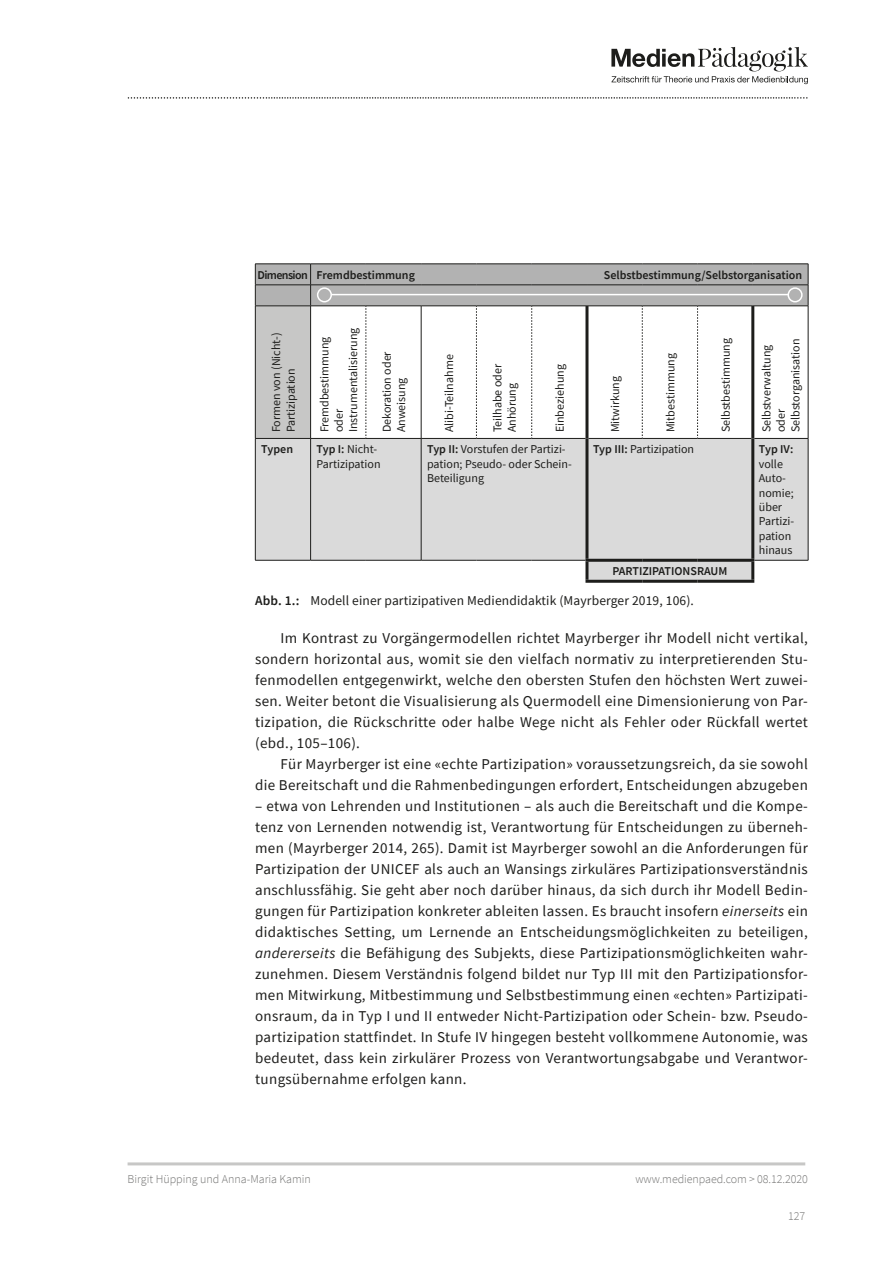
<style>
.page{position:relative;width:893px;height:1263px;background:#fff}
.page>*{position:absolute;margin:0;border:0;box-sizing:border-box;transform-origin:0 0}
.mp-text{font:15px/21px "Source Sans Pro";letter-spacing:.025em;color:#1d1d1b;text-align:justify}
.mp-Abbildungen_Legen{font:13.5px "Source Sans Pro";letter-spacing:.01em;color:#1d1d1b}
.mp-Tabelle{font:12px/14.4px "Source Sans Pro";color:#1d1d1b}
.mp-tabelle_semi{font:600 12px "Source Sans Pro";color:#1d1d1b}
.t1{font:300 12px "Source Sans Pro";color:#70706f}
.mp-tabelle_semi-2{font:600 12px "Source Sans Pro";letter-spacing:-.05em;color:#1d1d1b}
.s1{font-weight:600}
.s2{font-style:italic}
</style>
<div class="page">
<hr style="left:128px;top:1162px;width:677px;height:3px;background:#c7c7c6">
<svg style="left:611px;top:47px;width:197px;height:37px"></svg>
<svg style="left:128px;top:97px;width:679px;height:2px"></svg>
<svg style="left:256px;top:439px;width:552px;height:142px;fill:#dadada"></svg>
<hr style="left:255px;top:438px;width:56px;height:1px;background:#1d1d1b">
<hr style="left:255px;top:439px;width:1px;height:121px;background:#1d1d1b">
<hr style="left:311px;top:438px;width:55px;height:1px;background:#1d1d1b">
<hr style="left:310px;top:439px;width:1px;height:121px;background:#1d1d1b">
<hr style="left:366px;top:438px;width:55px;height:1px;background:#1d1d1b">
<hr style="left:421px;top:438px;width:55px;height:1px;background:#1d1d1b">
<hr style="left:421px;top:439px;width:1px;height:121px;background:#1d1d1b">
<hr style="left:476px;top:438px;width:56px;height:1px;background:#1d1d1b">
<hr style="left:532px;top:438px;width:53px;height:1px;background:#1d1d1b">
<hr style="left:588px;top:438px;width:54px;height:1px;background:#1d1d1b">
<hr style="left:642px;top:438px;width:56px;height:1px;background:#1d1d1b">
<hr style="left:698px;top:438px;width:53px;height:1px;background:#1d1d1b">
<hr style="left:754px;top:438px;width:54px;height:1px;background:#1d1d1b">
<hr style="left:808px;top:439px;width:1px;height:121px;background:#1d1d1b">
<hr style="left:255px;top:560px;width:56px;height:1px;background:#1d1d1b">
<hr style="left:311px;top:560px;width:55px;height:1px;background:#1d1d1b">
<hr style="left:366px;top:560px;width:55px;height:1px;background:#1d1d1b">
<hr style="left:421px;top:560px;width:55px;height:1px;background:#1d1d1b">
<hr style="left:476px;top:560px;width:56px;height:1px;background:#1d1d1b">
<hr style="left:532px;top:560px;width:53px;height:1px;background:#1d1d1b">
<hr style="left:754px;top:560px;width:54px;height:1px;background:#1d1d1b">
<svg style="left:255px;top:264px;width:554px;height:174px"></svg>
<hr style="left:585px;top:559px;width:57px;height:3px;background:#1d1d1b">
<hr style="left:585px;top:562px;width:3px;height:18px;background:#1d1d1b">
<hr style="left:642px;top:559px;width:56px;height:3px;background:#1d1d1b">
<hr style="left:698px;top:559px;width:56px;height:3px;background:#1d1d1b">
<hr style="left:751px;top:562px;width:3px;height:18px;background:#1d1d1b">
<hr style="left:585px;top:580px;width:57px;height:3px;background:#1d1d1b">
<hr style="left:642px;top:580px;width:56px;height:3px;background:#1d1d1b">
<hr style="left:698px;top:580px;width:56px;height:3px;background:#1d1d1b">
<hr style="left:585px;top:306px;width:3px;height:132px;background:#1d1d1b">
<hr style="left:751px;top:306px;width:3px;height:132px;background:#1d1d1b">
<hr style="left:585px;top:438px;width:3px;height:121px;background:#1d1d1b">
<hr style="left:751px;top:438px;width:3px;height:121px;background:#1d1d1b">
<div style="left:317px;top:287px;width:15px;height:15px;border:2px solid #fff;border-radius:50%"></div>
<div style="left:787px;top:287px;width:16px;height:15px;border:2px solid #fff;border-radius:50%"></div>
<hr style="left:332px;top:294px;width:456px;height:1px;background:#fff">
<p class="mp-tabelle_semi-2" style="left:257px;top:267px;width:52px">Dimension</p>
<p class="mp-tabelle_semi" style="left:317px;top:267px;width:100px">Fremdbestimmung</p>
<p class="mp-tabelle_semi" style="left:604px;top:267px;width:200px">Selbstbestimmung/Selbstorganisation</p>
<p class="mp-Tabelle" style="left:346px;top:432px;width:106px;rotate:-90deg">Instrumentalisierung</p>
<p class="mp-Tabelle" style="left:269px;top:432px;width:101px;rotate:-90deg">Formen von (Nicht-)<br>Partizipation</p>
<p class="mp-Tabelle" style="left:317px;top:432px;width:97px;rotate:-90deg">Fremdbestimmung</p>
<p class="mp-Tabelle" style="left:331px;top:432px;width:25px;rotate:-90deg">oder</p>
<p class="mp-Tabelle" style="left:380px;top:432px;width:83px;rotate:-90deg">Dekoration oder</p>
<p class="mp-Tabelle" style="left:394px;top:432px;width:56px;rotate:-90deg">Anweisung</p>
<p class="mp-tabelle_semi" style="left:261px;top:442px;width:33px">Typen</p>
<p class="mp-Tabelle" style="left:317px;top:442px;width:62px"><span class="s1">Typ I:</span> Nicht-</p>
<p class="mp-Tabelle" style="left:317px;top:457px;width:65px">Partizipation</p>
<p class="mp-Tabelle" style="left:442px;top:432px;width:79px;rotate:-90deg">Alibi-Teilnahme</p>
<p class="mp-Tabelle" style="left:490px;top:432px;width:70px;rotate:-90deg">Teilhabe oder</p>
<p class="mp-Tabelle" style="left:504px;top:432px;width:51px;rotate:-90deg">Anhörung</p>
<p class="mp-Tabelle" style="left:553px;top:432px;width:70px;rotate:-90deg">Einbeziehung</p>
<p class="mp-Tabelle" style="left:608px;top:432px;width:58px;rotate:-90deg">Mitwirkung</p>
<p class="mp-Tabelle" style="left:663px;top:432px;width:81px;rotate:-90deg">Mitbestimmung</p>
<p class="mp-Tabelle" style="left:718px;top:432px;width:96px;rotate:-90deg">Selbstbestimmung</p>
<p class="mp-Tabelle" style="left:759px;top:432px;width:89px;rotate:-90deg">Selbstverwaltung</p>
<p class="mp-Tabelle" style="left:788px;top:432px;width:95px;rotate:-90deg">Selbstorganisation</p>
<p class="mp-Tabelle" style="left:774px;top:432px;width:25px;rotate:-90deg">oder</p>
<p class="mp-Tabelle" style="left:427px;top:442px;width:146px"><span class="s1">Typ II:</span> Vorstufen der Partizi&shy;pation; Pseudo- oder Schein-<br>Beteiligung</p>
<p class="mp-Tabelle" style="left:593px;top:442px;width:103px"><span class="s1">Typ III:</span> Partizipation</p>
<p class="mp-tabelle_semi" style="left:759px;top:442px;width:36px">Typ IV:</p>
<p class="mp-Tabelle" style="left:759px;top:457px;width:37px">volle<br>Auto&shy;nomie; über<br>Partizi&shy;pation hinaus</p>
<p class="mp-tabelle_semi" style="left:612px;top:563px;width:116px">PARTIZIPATIONSRAUM</p>
<p class="mp-Abbildungen_Legen" style="left:255px;top:592px;width:440px"><span class="s1">Abb. 1.:</span> Modell einer partizipativen Mediendidaktik (Mayrberger 2019, 106).</p>
<p class="mp-text" style="left:255px;top:627px;width:554px;text-indent:26px">Im Kontrast zu Vorgängermodellen richtet Mayrberger ihr Modell nicht vertikal, sondern horizontal aus, womit sie den vielfach normativ zu interpretierenden Stu&shy;fenmodellen entgegenwirkt, welche den obersten Stufen den höchsten Wert zuwei&shy;sen. Weiter betont die Visualisierung als Quermodell eine Dimensionierung von Par&shy;tizipation, die Rückschritte oder halbe Wege nicht als Fehler oder Rückfall wertet (ebd., 105–106).</p>
<p class="mp-text" style="left:255px;top:753px;width:554px;text-align:right">Für Mayrberger ist eine «echte Partizipation» voraussetzungsreich, da sie sowohl<br>die Bereitschaft und die Rahmenbedingungen erfordert, Entscheidungen abzugeben</p>
<p class="mp-text" style="left:255px;top:795px;width:554px">– etwa von Lehrenden und Institutionen – als auch die Bereitschaft und die Kompe&shy;tenz von Lernenden notwendig ist, Verantwortung für Entscheidungen zu überneh&shy;men (Mayrberger 2014, 265). Damit ist Mayrberger sowohl an die Anforderungen für Partizipation der UNICEF als auch an Wansings zirkuläres Partizipationsverständnis anschlussfähig. Sie geht aber noch darüber hinaus, da sich durch ihr Modell Bedin&shy;gungen für Partizipation konkreter ableiten lassen. Es braucht insofern <span class="s2">einerseits</span> ein didaktisches Setting, um Lernende an Entscheidungsmöglichkeiten zu beteiligen, <span class="s2">andererseits</span> die Befähigung des Subjekts, diese Partizipationsmöglichkeiten wahr&shy;zunehmen. Diesem Verständnis folgend bildet nur Typ III mit den Partizipationsfor&shy;men Mitwirkung, Mitbestimmung und Selbstbestimmung einen «echten» Partizipati&shy;onsraum, da in Typ I und II entweder Nicht-Partizipation oder Schein- bzw. Pseudo&shy;partizipation stattfindet. In Stufe IV hingegen besteht vollkommene Autonomie, was bedeutet, dass kein zirkulärer Prozess von Verantwortungsabgabe und Verantwor&shy;tungsübernahme erfolgen kann.</p>
<p class="t1" style="left:128px;top:1171px;width:185px">Birgit Hüpping und Anna-Maria Kamin</p>
<p class="t1" style="left:635px;top:1171px;width:174px">www.medienpaed.com &gt; 08.12.2020</p>
<p class="t1" style="left:788px;top:1208px;width:19px">127</p>
</div>
